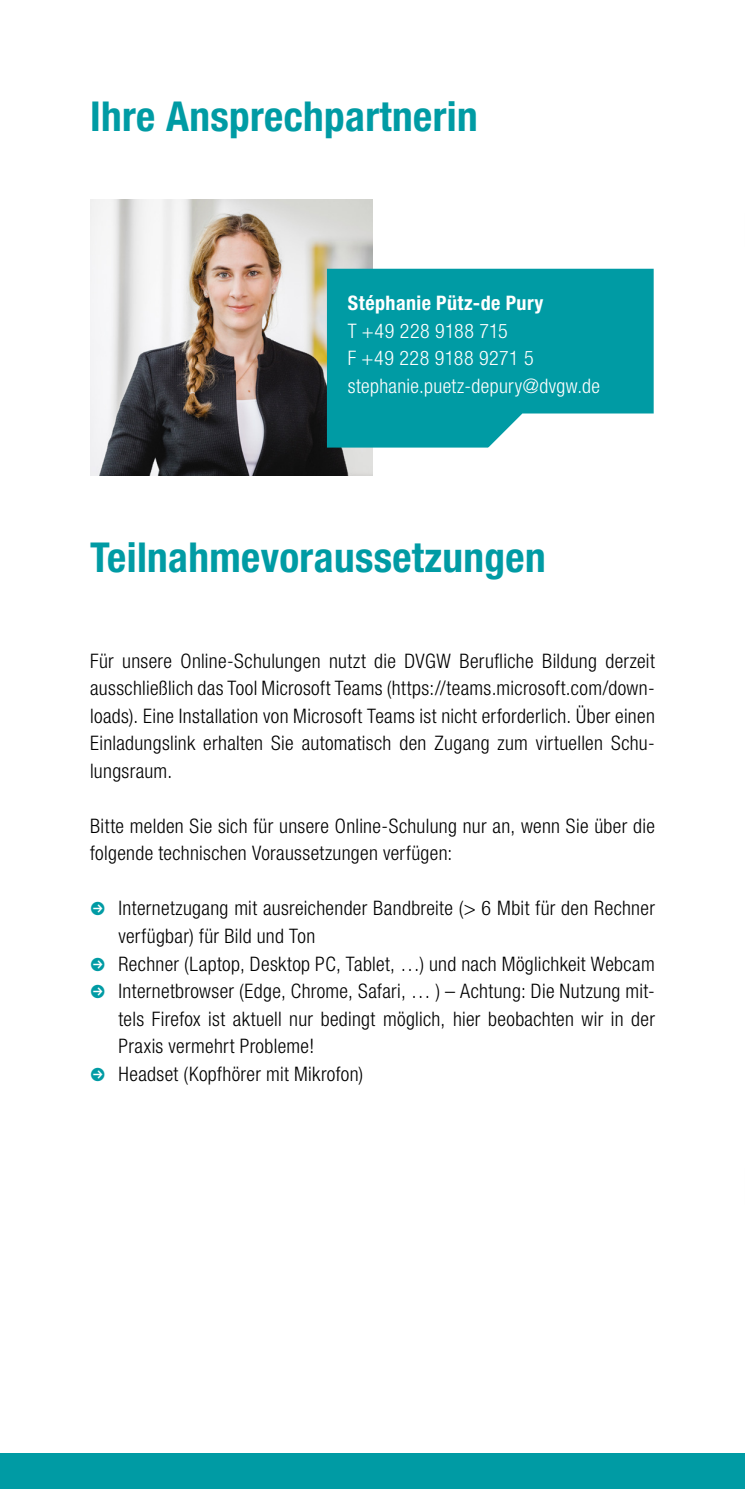
<style>
.page{position:relative;width:745px;height:1489px;background:#fff}
.page>*{position:absolute;margin:0;border:0;box-sizing:border-box;transform-origin:0 0}
.t1{font:700 condensed 41.25px "Helvetica Neue LT Pro";letter-spacing:.01em;color:#009ba4}
.t2{font:300 condensed 20px/27.5px "Helvetica Neue LT Pro";letter-spacing:.015em;color:#000;text-align:justify}
.t3{font:300 condensed 20px/27.5px "Helvetica Neue LT Pro";letter-spacing:.02em;color:#fff}
.t4{font:700 condensed 20px "Helvetica Neue LT Pro";letter-spacing:.025em;color:#fff}
.s1{color:#009ba4}
</style>
<div class="page">
<div style="left:0;top:1453px;width:744px;height:35px;background:#009ba4"></div>
<img style="left:90px;top:200px;width:282px;height:275px">
<div style="left:327px;top:269px;width:326px;height:178px;background:#009ba4"></div>
<svg style="left:486px;top:413px;width:168px;height:35px"></svg>
<h1 class="t1" style="left:90px;top:92px;width:389px">Ihre Ansprechpartnerin</h1>
<p class="t4" style="left:347px;top:291px;width:197px">Stéphanie Pütz-de Pury</p>
<p class="t3" style="left:347px;top:317px;width:253px">T +49 228 9188 715<br>F +49 228 9188 9271 5 stephanie.puetz-depury@dvgw.de</p>
<h1 class="t1" style="left:90px;top:532px;width:457px">Teilnahmevoraussetzungen</h1>
<p class="t2" style="left:90px;top:647px;width:566px">Für unsere Online-Schulungen nutzt die DVGW Berufliche Bildung derzeit ausschließlich das Tool Microsoft Teams (https://teams.microsoft.com/down&shy;loads). Eine Installation von Microsoft Teams ist nicht erforderlich. Über einen Einladungslink erhalten Sie automatisch den Zugang zum virtuellen Schu&shy;lungsraum.</p>
<p class="t2" style="left:90px;top:812px;width:566px">Bitte melden Sie sich für unsere Online-Schulung nur an, wenn Sie über die folgende technischen Voraussetzungen verfügen:</p>
<p class="t2" style="left:118px;top:894px;width:537px;text-indent:-28px"><span class="s1">●</span> Internetzugang mit ausreichender Bandbreite (&gt; 6 Mbit für den Rechner verfügbar) für Bild und Ton</p>
<p class="t2" style="left:90px;top:949px;width:566px"><span class="s1">●</span> Rechner (Laptop, Desktop PC, Tablet, …) und nach Möglichkeit Webcam</p>
<p class="t2" style="left:118px;top:977px;width:537px;text-indent:-28px"><span class="s1">●</span> Internetbrowser (Edge, Chrome, Safari, … ) – Achtung: Die Nutzung mit&shy;tels Firefox ist aktuell nur bedingt möglich, hier beobachten wir in der Praxis vermehrt Probleme!</p>
<p class="t2" style="left:90px;top:1059px;width:274px"><span class="s1">●</span> Headset (Kopfhörer mit Mikrofon)</p>
</div>
